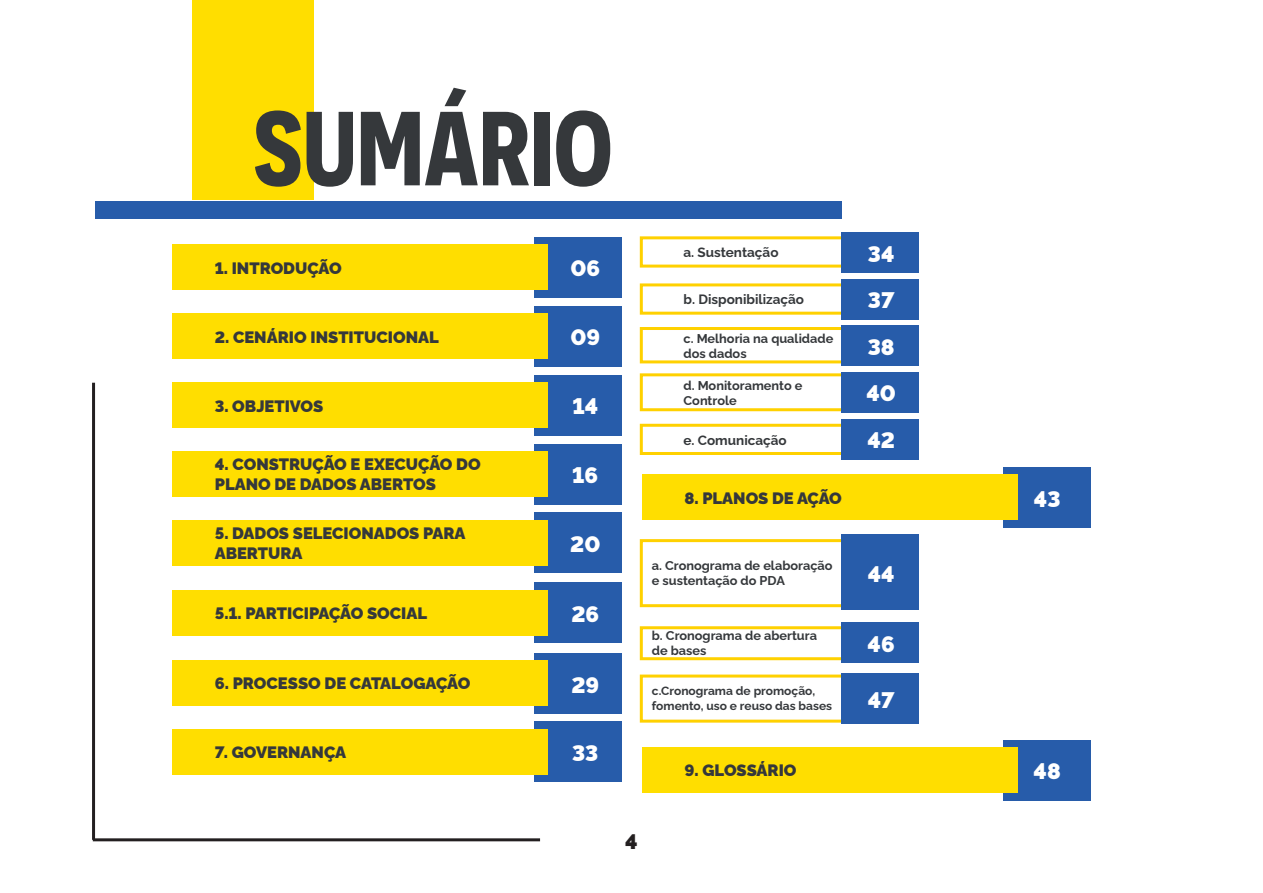
<style>
.page{position:relative;width:1263px;height:893px;background:#fff}
.page>*{position:absolute;margin:0;border:0;box-sizing:border-box;transform-origin:0 0}
.t1{font:700 105px "Novecentosansnarrow";color:#35383b}
.t2{font:900 22.5px "Rawline";color:#fff}
.t3{font:900 21px "Rawline";color:#231f20}
.t4{font:900 16.5px/19.8px "Rawline";color:#35383b}
.t5{font:700 13.5px "Rawline";color:#35383b}
.t6{font:700 12.75px/15.3px "Rawline";color:#35383b}
.t7{font:700 12px/14.4px "Rawline";color:#35383b}
</style>
<div class="page">
<hr style="left:92px;top:383px;width:3px;height:457px;background:#231f20">
<hr style="left:93px;top:838px;width:447px;height:3px;background:#231f20">
<div style="left:95px;top:201px;width:747px;height:18px;background:#275caa"></div>
<div style="left:534px;top:238px;width:87px;height:60px;background:#275caa"></div>
<div style="left:534px;top:444px;width:87px;height:60px;background:#275caa"></div>
<div style="left:534px;top:306px;width:87px;height:61px;background:#275caa"></div>
<div style="left:534px;top:513px;width:87px;height:60px;background:#275caa"></div>
<div style="left:534px;top:583px;width:87px;height:60px;background:#275caa"></div>
<div style="left:1004px;top:467px;width:87px;height:61px;background:#275caa"></div>
<div style="left:1004px;top:740px;width:87px;height:60px;background:#275caa"></div>
<div style="left:534px;top:375px;width:87px;height:60px;background:#275caa"></div>
<div style="left:534px;top:653px;width:87px;height:60px;background:#275caa"></div>
<div style="left:534px;top:722px;width:87px;height:60px;background:#275caa"></div>
<div style="left:192px;top:0;width:122px;height:199px;background:#ffde00"></div>
<div style="left:172px;top:245px;width:376px;height:45px;background:#ffde00"></div>
<div style="left:640px;top:236px;width:226px;height:32px;border:3px solid #ffd100"></div>
<div style="left:640px;top:539px;width:226px;height:68px;border:3px solid #ffd100"></div>
<div style="left:640px;top:327px;width:226px;height:36px;border:3px solid #ffd100"></div>
<div style="left:640px;top:675px;width:226px;height:48px;border:3px solid #ffd100"></div>
<div style="left:640px;top:283px;width:226px;height:32px;border:3px solid #ffd100"></div>
<div style="left:640px;top:626px;width:226px;height:34px;border:3px solid #ffd100"></div>
<div style="left:640px;top:373px;width:226px;height:38px;border:3px solid #ffd100"></div>
<div style="left:640px;top:424px;width:226px;height:31px;border:3px solid #ffd100"></div>
<div style="left:172px;top:451px;width:376px;height:46px;background:#ffde00"></div>
<div style="left:172px;top:313px;width:376px;height:46px;background:#ffde00"></div>
<div style="left:172px;top:520px;width:376px;height:45px;background:#ffde00"></div>
<div style="left:172px;top:590px;width:376px;height:46px;background:#ffde00"></div>
<div style="left:642px;top:474px;width:376px;height:46px;background:#ffde00"></div>
<div style="left:642px;top:747px;width:376px;height:46px;background:#ffde00"></div>
<div style="left:172px;top:382px;width:376px;height:46px;background:#ffde00"></div>
<div style="left:172px;top:660px;width:376px;height:46px;background:#ffde00"></div>
<div style="left:172px;top:729px;width:376px;height:45px;background:#ffde00"></div>
<div style="left:841px;top:232px;width:77px;height:41px;background:#275caa"></div>
<div style="left:841px;top:535px;width:77px;height:75px;background:#275caa"></div>
<div style="left:841px;top:325px;width:77px;height:41px;background:#275caa"></div>
<div style="left:841px;top:674px;width:77px;height:50px;background:#275caa"></div>
<div style="left:841px;top:279px;width:77px;height:41px;background:#275caa"></div>
<div style="left:841px;top:622px;width:77px;height:40px;background:#275caa"></div>
<div style="left:841px;top:372px;width:77px;height:41px;background:#275caa"></div>
<div style="left:841px;top:419px;width:77px;height:41px;background:#275caa"></div>
<p class="t1" style="left:253px;top:85px;width:361px">SUMÁRIO</p>
<p class="t4" style="left:215px;top:257px;width:128px">1. INTRODUÇÃO</p>
<p class="t2" style="left:570px;top:251px;width:31px">06</p>
<p class="t5" style="left:683px;top:242px;width:96px">a. Sustentação</p>
<p class="t5" style="left:683px;top:289px;width:122px">b. Disponibilização</p>
<p class="t4" style="left:215px;top:326px;width:226px">2. CENÁRIO INSTITUCIONAL</p>
<p class="t2" style="left:570px;top:320px;width:31px">09</p>
<p class="t6" style="left:683px;top:329px;width:151px">c. Melhoria na qualidade dos dados</p>
<p class="t4" style="left:215px;top:394px;width:110px">3. OBJETIVOS</p>
<p class="t2" style="left:572px;top:389px;width:27px">14</p>
<p class="t6" style="left:683px;top:376px;width:120px">d. Monitoramento e<br>Controle</p>
<p class="t5" style="left:683px;top:430px;width:105px">e. Comunicação</p>
<p class="t4" style="left:215px;top:453px;width:267px">4. CONSTRUÇÃO E EXECUÇÃO DO<br>PLANO DE DADOS ABERTOS</p>
<p class="t2" style="left:572px;top:458px;width:28px">16</p>
<p class="t4" style="left:684px;top:487px;width:159px">8. PLANOS DE AÇÃO</p>
<p class="t4" style="left:215px;top:522px;width:252px">5. DADOS SELECIONADOS PARA<br>ABERTURA</p>
<p class="t2" style="left:570px;top:527px;width:32px">20</p>
<p class="t6" style="left:652px;top:556px;width:182px">a. Cronograma de elaboração e sustentação do PDA</p>
<p class="t4" style="left:215px;top:602px;width:214px">5.1. PARTICIPAÇÃO SOCIAL</p>
<p class="t2" style="left:571px;top:597px;width:29px">26</p>
<p class="t6" style="left:652px;top:627px;width:167px">b. Cronograma de abertura de bases</p>
<p class="t4" style="left:215px;top:672px;width:257px">6. PROCESSO DE CATALOGAÇÃO</p>
<p class="t2" style="left:571px;top:667px;width:29px">29</p>
<p class="t7" style="left:652px;top:683px;width:182px">c.Cronograma de promoção, fomento, uso e reuso das bases</p>
<p class="t4" style="left:215px;top:741px;width:133px">7. GOVERNANÇA</p>
<p class="t2" style="left:572px;top:736px;width:28px">33</p>
<p class="t4" style="left:684px;top:759px;width:114px">9. GLOSSÁRIO</p>
<p class="t3" style="left:625px;top:826px;width:14px">4</p>
<p class="t2" style="left:868px;top:236px;width:28px">34</p>
<p class="t2" style="left:868px;top:283px;width:28px">37</p>
<p class="t2" style="left:868px;top:330px;width:28px">38</p>
<p class="t2" style="left:866px;top:376px;width:31px">40</p>
<p class="t2" style="left:867px;top:423px;width:29px">42</p>
<p class="t2" style="left:868px;top:557px;width:28px">44</p>
<p class="t2" style="left:867px;top:627px;width:29px">46</p>
<p class="t2" style="left:868px;top:682px;width:28px">47</p>
<p class="t2" style="left:1034px;top:481px;width:28px">43</p>
<p class="t2" style="left:1033px;top:754px;width:29px">48</p>
</div>
